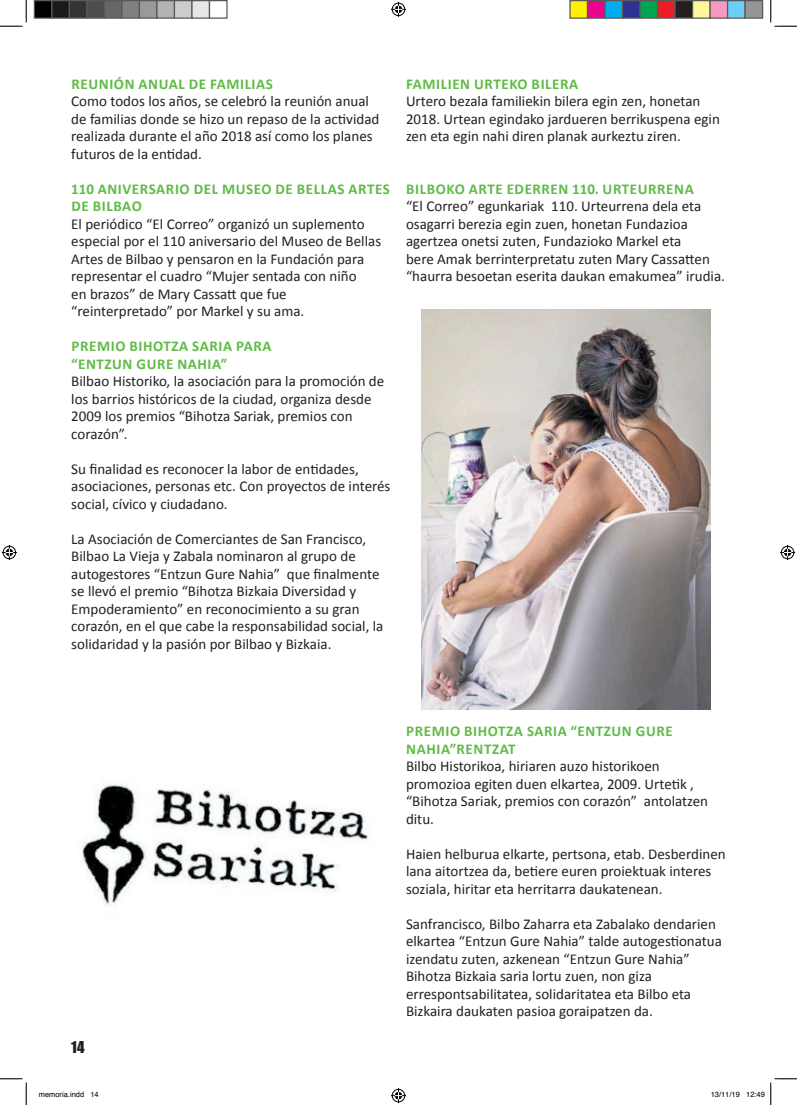
<style>
.page{position:relative;width:797px;height:1105px;background:#fff}
.page>*{position:absolute;margin:0;border:0;box-sizing:border-box;transform-origin:0 0}
.t1{font:15px/17.5px "Calibri";color:#231f20}
.t2{font:700 15px/17.5px "Calibri";letter-spacing:.04em;color:#60bb47}
.t3{font:15px "Impact";color:#231f20}
.t4{font:7.5px "Helvetica";color:#000}
</style>
<div class="page">
<img style="left:421px;top:309px;width:289px;height:400px">
<img style="left:82px;top:784px;width:288px;height:122px">
<svg style="left:0;top:0;width:27px;height:27px"></svg>
<svg style="left:0;top:1078px;width:27px;height:27px"></svg>
<svg style="left:770px;top:0;width:27px;height:27px"></svg>
<svg style="left:391px;top:2px;width:15px;height:15px"></svg>
<svg style="left:391px;top:1088px;width:15px;height:15px"></svg>
<svg style="left:2px;top:545px;width:15px;height:15px"></svg>
<svg style="left:780px;top:545px;width:15px;height:15px"></svg>
<div style="left:34px;top:1px;width:18px;height:17px;background:#000"></div>
<div style="left:34px;top:0;width:18px;height:19px;border:1px solid #595959"></div>
<div style="left:52px;top:1px;width:17px;height:17px;background:#1a1a1a"></div>
<div style="left:51px;top:0;width:19px;height:19px;border:1px solid #595959"></div>
<div style="left:69px;top:1px;width:18px;height:17px;background:#333"></div>
<div style="left:69px;top:0;width:19px;height:19px;border:1px solid #595959"></div>
<div style="left:87px;top:1px;width:17px;height:17px;background:#4d4d4d"></div>
<div style="left:86px;top:0;width:19px;height:19px;border:1px solid #595959"></div>
<div style="left:104px;top:1px;width:18px;height:17px;background:#666"></div>
<div style="left:104px;top:0;width:18px;height:19px;border:1px solid #595959"></div>
<div style="left:122px;top:1px;width:17px;height:17px;background:#808080"></div>
<div style="left:121px;top:0;width:19px;height:19px;border:1px solid #595959"></div>
<div style="left:139px;top:1px;width:18px;height:17px;background:#999"></div>
<div style="left:139px;top:0;width:19px;height:19px;border:1px solid #595959"></div>
<div style="left:157px;top:1px;width:17px;height:17px;background:#b3b3b3"></div>
<div style="left:156px;top:0;width:19px;height:19px;border:1px solid #595959"></div>
<div style="left:174px;top:1px;width:18px;height:17px;background:#ccc"></div>
<div style="left:174px;top:0;width:18px;height:19px;border:1px solid #595959"></div>
<div style="left:192px;top:1px;width:17px;height:17px;background:#e6e6e6"></div>
<div style="left:191px;top:0;width:19px;height:19px;border:1px solid #595959"></div>
<div style="left:209px;top:0;width:19px;height:19px;border:1px solid #595959"></div>
<div style="left:570px;top:1px;width:17px;height:17px;background:#fff101"></div>
<div style="left:569px;top:0;width:19px;height:19px;border:1px solid #595959"></div>
<div style="left:587px;top:1px;width:18px;height:17px;background:#ed028c"></div>
<div style="left:587px;top:0;width:18px;height:19px;border:1px solid #595959"></div>
<div style="left:605px;top:1px;width:17px;height:17px;background:#00aeef"></div>
<div style="left:604px;top:0;width:19px;height:19px;border:1px solid #595959"></div>
<div style="left:622px;top:1px;width:18px;height:17px;background:#2e3092"></div>
<div style="left:622px;top:0;width:18px;height:19px;border:1px solid #595959"></div>
<div style="left:640px;top:1px;width:17px;height:17px;background:#00a54f"></div>
<div style="left:639px;top:0;width:19px;height:19px;border:1px solid #595959"></div>
<div style="left:657px;top:1px;width:18px;height:17px;background:#ee1d23"></div>
<div style="left:657px;top:0;width:18px;height:19px;border:1px solid #595959"></div>
<div style="left:675px;top:1px;width:17px;height:17px;background:#231f20"></div>
<div style="left:674px;top:0;width:19px;height:19px;border:1px solid #595959"></div>
<div style="left:692px;top:1px;width:18px;height:17px;background:#fff79a"></div>
<div style="left:692px;top:0;width:18px;height:19px;border:1px solid #595959"></div>
<div style="left:710px;top:1px;width:17px;height:17px;background:#f499c2"></div>
<div style="left:709px;top:0;width:19px;height:19px;border:1px solid #595959"></div>
<div style="left:727px;top:1px;width:18px;height:17px;background:#6bcff6"></div>
<div style="left:727px;top:0;width:18px;height:19px;border:1px solid #595959"></div>
<div style="left:745px;top:1px;width:17px;height:17px;background:#939598"></div>
<div style="left:744px;top:0;width:19px;height:19px;border:1px solid #595959"></div>
<svg style="left:770px;top:1078px;width:27px;height:27px"></svg>
<p class="t2" style="left:72px;top:75px;width:203px">REUNIÓN ANUAL DE FAMILIAS</p>
<p class="t1" style="left:71px;top:93px;width:309px">Como todos los años, se celebró la reunión anual de familias donde se hizo un repaso de la actividad realizada durante el año 2018 así como los planes futuros de la entidad.</p>
<p class="t2" style="left:71px;top:180px;width:320px">110 ANIVERSARIO DEL MUSEO DE BELLAS ARTES<br>DE BILBAO</p>
<p class="t1" style="left:71px;top:215px;width:311px">El periódico “El Correo” organizó un suplemento especial por el 110 aniversario del Museo de Bellas Artes de Bilbao y pensaron en la Fundación para representar el cuadro “Mujer sentada con niño<br>en brazos” de Mary Cassatt que fue “reinterpretado” por Markel y su ama.</p>
<p class="t2" style="left:71px;top:338px;width:202px">PREMIO BIHOTZA SARIA PARA “ENTZUN GURE NAHIA”</p>
<p class="t1" style="left:71px;top:373px;width:314px">Bilbao Historiko, la asociación para la promoción de los barrios históricos de la ciudad, organiza desde 2009 los premios “Bihotza Sariak, premios con corazón”.</p>
<p class="t1" style="left:71px;top:460px;width:321px">Su finalidad es reconocer la labor de entidades, asociaciones, personas etc. Con proyectos de interés social, cívico y ciudadano.</p>
<p class="t1" style="left:71px;top:530px;width:314px">La Asociación de Comerciantes de San Francisco, Bilbao La Vieja y Zabala nominaron al grupo de autogestores “Entzun Gure Nahia” que finalmente se llevó el premio “Bihotza Bizkaia Diversidad y Empoderamiento” en reconocimiento a su gran corazón, en el que cabe la responsabilidad social, la solidaridad y la pasión por Bilbao y Bizkaia.</p>
<p class="t2" style="left:406px;top:75px;width:173px">FAMILIEN URTEKO BILERA</p>
<p class="t1" style="left:406px;top:93px;width:315px">Urtero bezala familiekin bilera egin zen, honetan<br>2018. Urtean egindako jardueren berrikuspena egin zen eta egin nahi diren planak aurkeztu ziren.</p>
<p class="t2" style="left:406px;top:180px;width:289px">BILBOKO ARTE EDERREN 110. URTEURRENA</p>
<p class="t1" style="left:406px;top:198px;width:320px">“El Correo” egunkariak 110. Urteurrena dela eta osagarri berezia egin zuen, honetan Fundazioa agertzea onetsi zuten, Fundazioko Markel eta<br>bere Amak berrinterpretatu zuten Mary Cassatten “haurra besoetan eserita daukan emakumea” irudia.</p>
<p class="t2" style="left:406px;top:723px;width:268px">PREMIO BIHOTZA SARIA “ENTZUN GURE<br>NAHIA”RENTZAT</p>
<p class="t1" style="left:406px;top:758px;width:304px">Bilbo Historikoa, hiriaren auzo historikoen promozioa egiten duen elkartea, 2009. Urtetik , “Bihotza Sariak, premios con corazón” antolatzen ditu.</p>
<p class="t1" style="left:406px;top:845px;width:321px">Haien helburua elkarte, pertsona, etab. Desberdinen lana aitortzea da, betiere euren proiektuak interes soziala, hiritar eta herritarra daukatenean.</p>
<p class="t1" style="left:406px;top:915px;width:317px">Sanfrancisco, Bilbo Zaharra eta Zabalako dendarien elkartea “Entzun Gure Nahia” talde autogestionatua izendatu zuten, azkenean “Entzun Gure Nahia” Bihotza Bizkaia saria lortu zuen, non giza errespontsabilitatea, solidaritatea eta Bilbo eta Bizkaira daukaten pasioa goraipatzen da.</p>
<p class="t3" style="left:71px;top:1035px;width:15px">14</p>
<p class="t4" style="left:39px;top:1089px;width:62px">memoria.indd 14</p>
<p class="t4" style="left:710px;top:1089px;width:56px">13/11/19 12:49</p>
</div>
